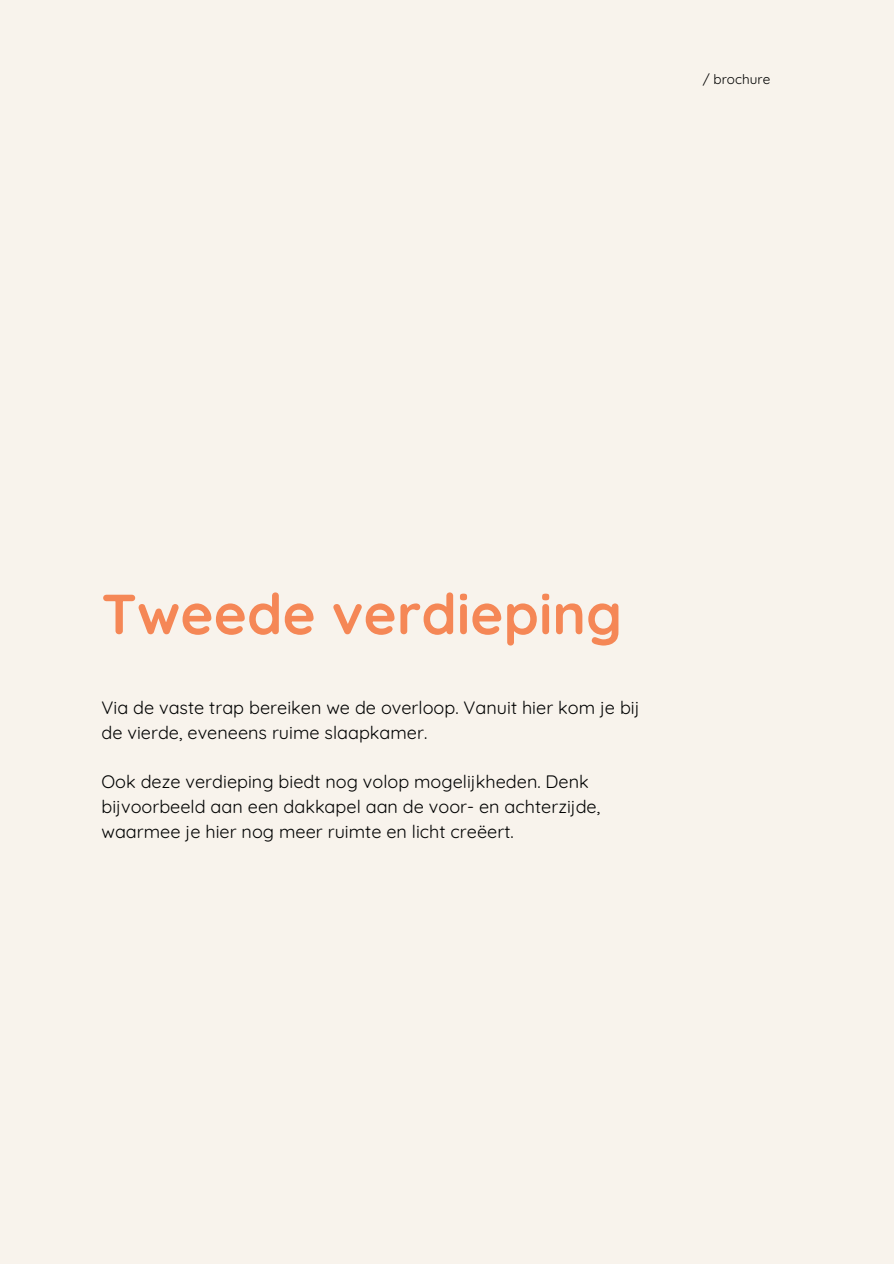
<style>
.page{position:relative;width:894px;height:1264px;background:#fff}
.page>*{position:absolute;margin:0;border:0;box-sizing:border-box;transform-origin:0 0}
.t1{font:700 56.55px "Quicksand";color:#f58756}
.t2{font:18px/24.8px "Quicksand";color:#010202}
.t3{font:13.5px "Quicksand";color:#000}
</style>
<div class="page">
<div style="left:0;top:0;width:893px;height:1263px;background:#f8f3ec"></div>
<p class="t3" style="left:702px;top:70px;width:69px">/ brochure</p>
<h1 class="t1" style="left:101px;top:577px;width:522px">Tweede verdieping</h1>
<p class="t2" style="left:101px;top:695px;width:539px">Via de vaste trap bereiken we de overloop. Vanuit hier kom je bij de vierde, eveneens ruime slaapkamer.</p>
<p class="t2" style="left:101px;top:769px;width:500px">Ook deze verdieping biedt nog volop mogelijkheden. Denk bijvoorbeeld aan een dakkapel aan de voor- en achterzijde, waarmee je hier nog meer ruimte en licht creëert.</p>
</div>
